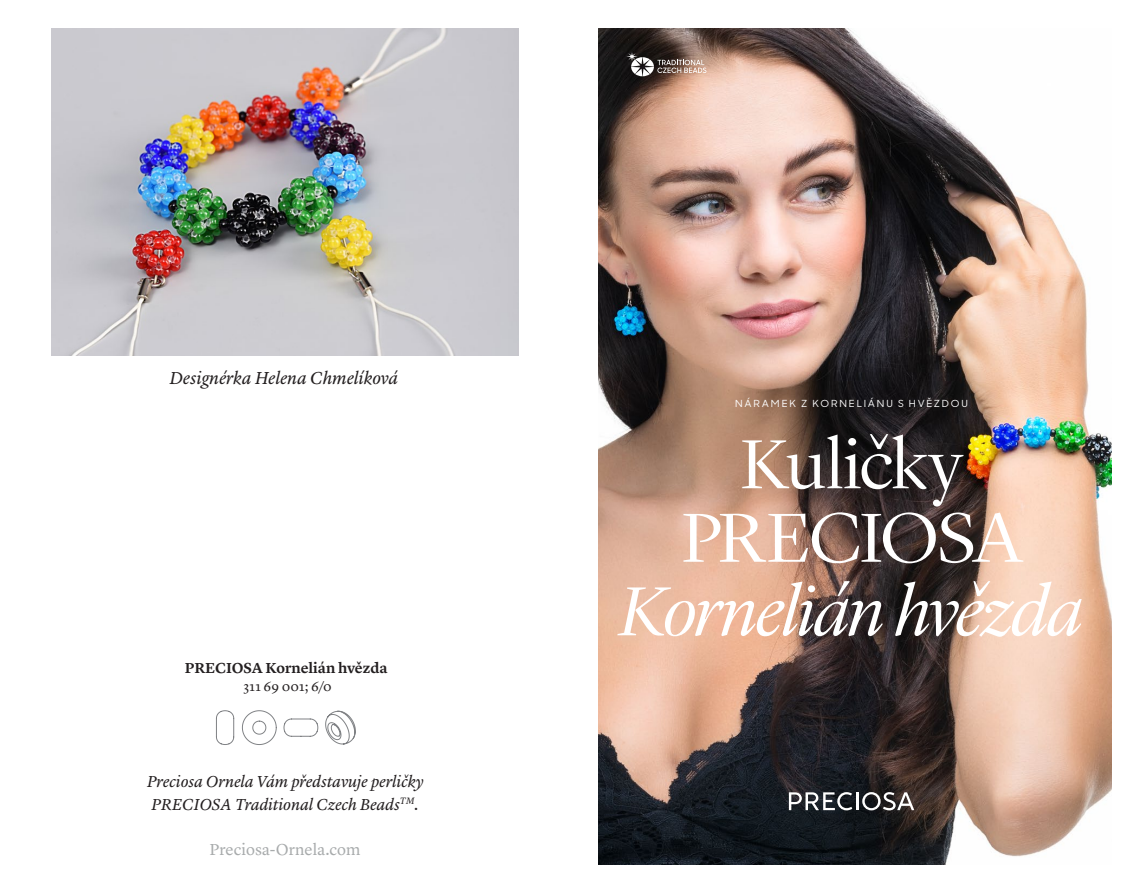
<style>
.page{position:relative;width:1140px;height:893px;background:#fff}
.page>*{position:absolute;margin:0;border:0;box-sizing:border-box;transform-origin:0 0}
.t1{font:300 72px/73.5px "Lyon Display";letter-spacing:-.02em;color:#fff;text-align:center;scale:1.05 1}
.t2{font:italic 300 72px "Lyon Display";letter-spacing:-.02em;color:#fff;scale:1.05 1}
.t3{font:italic 18px "Lyon Text";letter-spacing:-.005em;color:#231f20}
.t4{font:italic 16.5px/22.5px "Lyon Text";letter-spacing:-.005em;color:#231f20}
.t5{font:16.5px "Lyon Text";color:#a8abac}
.t6{font:600 15px "Lyon Text";color:#231f20}
.t7{font:13.5px "Lyon Text";letter-spacing:.01em;color:#231f20}
.t8{font:500 9.75px "Sharp Sans Display No 1";letter-spacing:.17em;color:#fff;scale:1.05 1}
</style>
<div class="page">
<img style="left:598px;top:28px;width:513px;height:836px">
<hr style="left:855px;top:792px;width:3px;height:18px;background:#fff">
<svg style="left:862px;top:792px;width:52px;height:18px"></svg>
<svg style="left:789px;top:792px;width:63px;height:18px"></svg>
<svg style="left:626px;top:52px;width:80px;height:24px;background:#7e6f68"></svg>
<svg style="left:242px;top:710px;width:34px;height:35px"></svg>
<svg style="left:216px;top:710px;width:18px;height:35px"></svg>
<svg style="left:284px;top:719px;width:34px;height:18px"></svg>
<svg style="left:325px;top:711px;width:31px;height:33px"></svg>
<img style="left:51px;top:28px;width:468px;height:328px">
<p class="t3" style="left:170px;top:364px;width:230px">Designérka Helena Chmelíková</p>
<p class="t6" style="left:185px;top:657px;width:204px">PRECIOSA Kornelián hvězda</p>
<p class="t7" style="left:243px;top:676px;width:90px">311 69 001; 6/0</p>
<p class="t4" style="left:147px;top:769px;width:278px">Preciosa Ornela Vám představuje perličky<br>PRECIOSA Traditional Czech Beads<sup>TM</sup>.</p>
<p class="t5" style="left:209px;top:836px;width:152px">Preciosa-Ornela.com</p>
<p class="t8" style="left:735px;top:397px;width:223px">NÁRAMEK Z KORNELIÁNU S HVĚZDOU</p>
<h1 class="t1" style="left:681px;top:423px;width:325px">Kuličky<br>PRECIOSA</h1>
<h1 class="t2" style="left:620px;top:559px;width:442px">Kornelián hvězda</h1>
</div>
